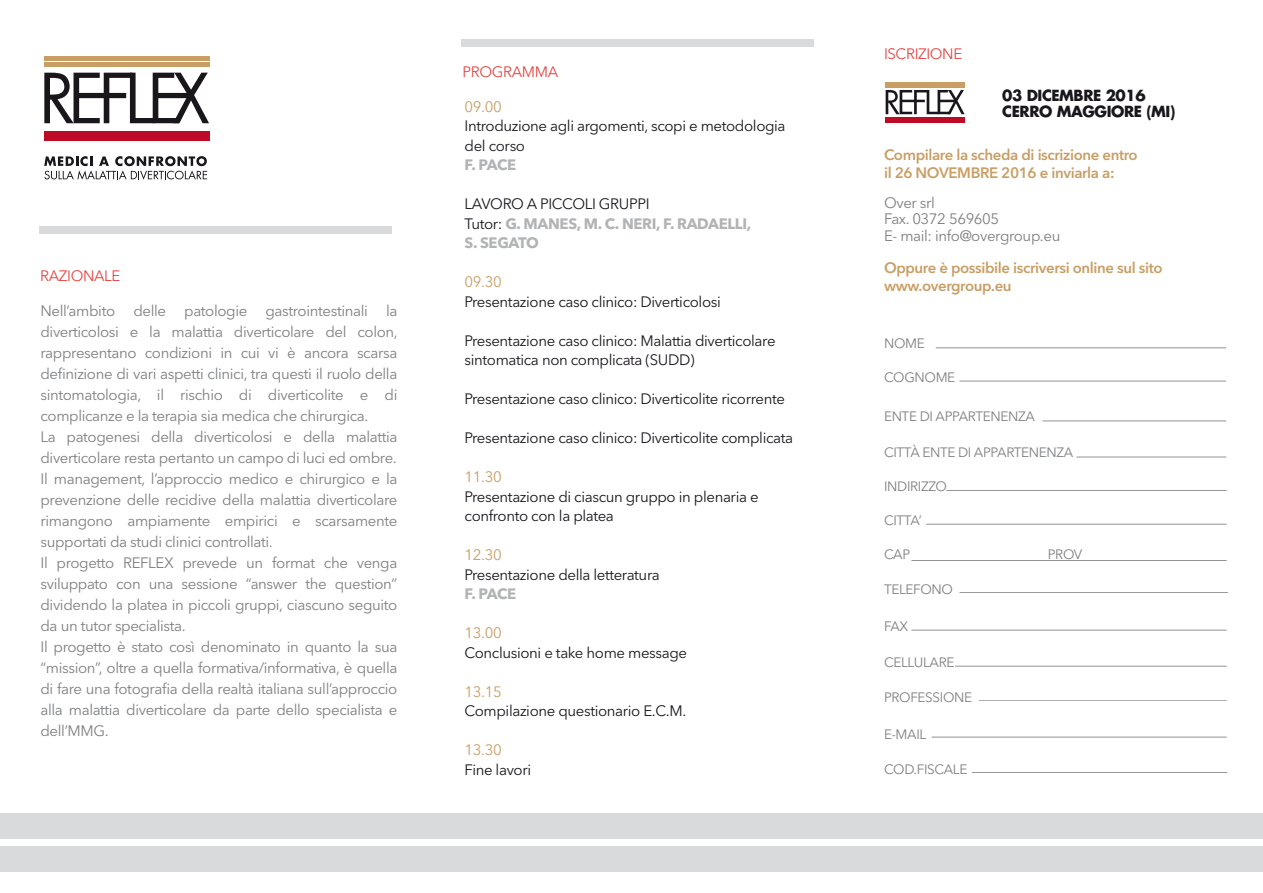
<style>
.page{position:relative;width:1263px;height:893px;background:#fff}
.page>*{position:absolute;margin:0;border:0;box-sizing:border-box;transform-origin:0 0}
.t1{font:15px/21px "Avenir Next LT Pro";letter-spacing:-.025em;color:#7e7f81}
.t2{font:15px/19.5px "Avenir Next LT Pro";letter-spacing:-.025em;color:#1a171c}
.t3{font:600 15px/18px "Avenir Next LT Pro";letter-spacing:-.025em;color:#c99e64}
.t4{font:700 15px/19.5px "Avenir Next LT Pro";letter-spacing:-.025em;color:#b1b3b4}
.t5{font:15px "Avenir Next LT Pro";letter-spacing:-.025em;color:#c99e64}
.t6{font:700 15px/15.6px "Futura LT";letter-spacing:-.03em;color:#1a171c}
.t7{font:15px "Avenir Next LT Pro";letter-spacing:-.025em;color:#e64442}
.t8{font:13.5px "Avenir Next LT Pro";letter-spacing:-.025em;color:#7e7f81}
.s1{font-weight:400;color:#1a171c}
</style>
<div class="page">
<svg style="left:44px;top:73px;width:165px;height:50px"></svg>
<svg style="left:44px;top:156px;width:163px;height:24px"></svg>
<div style="left:44px;top:62px;width:166px;height:5px;background:#c99e64"></div>
<hr style="left:44px;top:131px;width:166px;height:4px;background:#bd0a26">
<div style="left:44px;top:136px;width:166px;height:5px;background:#bd0a26"></div>
<div style="left:44px;top:56px;width:166px;height:5px;background:#c99e64"></div>
<svg style="left:886px;top:90px;width:78px;height:24px"></svg>
<hr style="left:886px;top:85px;width:79px;height:2px;background:#c99e64">
<hr style="left:885px;top:118px;width:80px;height:2px;background:#bd0a26">
<hr style="left:885px;top:121px;width:80px;height:2px;background:#bd0a26">
<hr style="left:885px;top:82px;width:80px;height:2px;background:#c99e64">
<div style="left:39px;top:226px;width:353px;height:8px;background:#d9dadb"></div>
<div style="left:462px;top:39px;width:352px;height:8px;background:#d9dadb"></div>
<div style="left:0;top:847px;width:1263px;height:25px;background:#d9dadb"></div>
<div style="left:0;top:814px;width:1263px;height:25px;background:#d9dadb"></div>
<hr style="left:936px;top:348px;width:290px;height:1px;background:#1a171c">
<hr style="left:959px;top:381px;width:267px;height:1px;background:#1a171c">
<hr style="left:1042px;top:421px;width:184px;height:1px;background:#1a171c">
<hr style="left:1076px;top:457px;width:150px;height:1px;background:#1a171c">
<hr style="left:946px;top:490px;width:281px;height:1px;background:#1a171c">
<hr style="left:926px;top:524px;width:301px;height:1px;background:#1a171c">
<hr style="left:911px;top:560px;width:316px;height:1px;background:#1a171c">
<hr style="left:959px;top:592px;width:269px;height:1px;background:#1a171c">
<hr style="left:911px;top:630px;width:316px;height:1px;background:#1a171c">
<hr style="left:955px;top:666px;width:272px;height:1px;background:#1a171c">
<hr style="left:979px;top:700px;width:248px;height:1px;background:#1a171c">
<hr style="left:932px;top:737px;width:295px;height:1px;background:#1a171c">
<hr style="left:972px;top:772px;width:255px;height:1px;background:#1a171c">
<p class="t7" style="left:40px;top:267px;width:82px">RAZIONALE</p>
<p class="t1" style="left:40px;top:300px;width:359px">Nell’ambito delle patologie gastrointestinali la diverticolosi e la malattia diverticolare del colon, rappresentano condizioni in cui vi è ancora scarsa definizione di vari aspetti clinici, tra questi il ruolo della sintomatologia, il rischio di diverticolite e di complicanze e la terapia sia medica che chirurgica.<br>La patogenesi della diverticolosi e della malattia diverticolare resta pertanto un campo di luci ed ombre.<br>Il management, l’approccio medico e chirurgico e la prevenzione delle recidive della malattia diverticolare rimangono ampiamente empirici e scarsamente supportati da studi clinici controllati.<br>Il progetto REFLEX prevede un format che venga sviluppato con una sessione “answer the question” dividendo la platea in piccoli gruppi, ciascuno seguito da un tutor specialista.<br>Il progetto è stato così denominato in quanto la sua “mission”, oltre a quella formativa/informativa, è quella di fare una fotografia della realtà italiana sull’approccio alla malattia diverticolare da parte dello specialista e dell’MMG.</p>
<p class="t7" style="left:462px;top:63px;width:97px">PROGRAMMA</p>
<p class="t5" style="left:465px;top:97px;width:39px">09.00</p>
<p class="t2" style="left:465px;top:116px;width:323px">Introduzione agli argomenti, scopi e metodologia del corso</p>
<p class="t4" style="left:465px;top:155px;width:53px">F. PACE</p>
<p class="t4" style="left:465px;top:194px;width:288px"><span class="s1">LAVORO A PICCOLI GRUPPI<br>Tutor:</span> G. MANES, M. C. NERI, F. RADAELLI,<br>S. SEGATO</p>
<p class="t5" style="left:465px;top:273px;width:39px">09.30</p>
<p class="t2" style="left:465px;top:291px;width:258px">Presentazione caso clinico: Diverticolosi</p>
<p class="t2" style="left:465px;top:330px;width:312px">Presentazione caso clinico: Malattia diverticolare sintomatica non complicata (SUDD)</p>
<p class="t2" style="left:465px;top:389px;width:322px">Presentazione caso clinico: Diverticolite ricorrente</p>
<p class="t2" style="left:465px;top:428px;width:330px">Presentazione caso clinico: Diverticolite complicata</p>
<p class="t5" style="left:465px;top:468px;width:39px">11.30</p>
<p class="t2" style="left:465px;top:486px;width:296px">Presentazione di ciascun gruppo in plenaria e confronto con la platea</p>
<p class="t5" style="left:465px;top:546px;width:39px">12.30</p>
<p class="t2" style="left:465px;top:564px;width:197px">Presentazione della letteratura</p>
<p class="t4" style="left:465px;top:584px;width:53px">F. PACE</p>
<p class="t5" style="left:465px;top:624px;width:39px">13.00</p>
<p class="t2" style="left:465px;top:642px;width:224px">Conclusioni e take home message</p>
<p class="t5" style="left:465px;top:682px;width:39px">13.15</p>
<p class="t2" style="left:465px;top:701px;width:223px">Compilazione questionario E.C.M.</p>
<p class="t5" style="left:465px;top:741px;width:39px">13.30</p>
<p class="t2" style="left:465px;top:759px;width:68px">Fine lavori</p>
<p class="t7" style="left:884px;top:44px;width:80px">ISCRIZIONE</p>
<p class="t6" style="left:1002px;top:88px;width:175px">03 DICEMBRE 2016<br>CERRO MAGGIORE (MI)</p>
<p class="t3" style="left:884px;top:145px;width:255px">Compilare la scheda di iscrizione entro il 26 NOVEMBRE 2016 e inviarla a:</p>
<p class="t1" style="left:884px;top:192px;width:53px">Over srl</p>
<p class="t1" style="left:884px;top:211px;width:178px;line-height:16.5px">Fax. 0372 569605<br>E- mail: info@overgroup.eu</p>
<p class="t3" style="left:884px;top:259px;width:280px">Oppure è possibile iscriversi online sul sito www.overgroup.eu</p>
<p class="t8" style="left:884px;top:336px;width:42px">NOME</p>
<p class="t8" style="left:884px;top:369px;width:73px">COGNOME</p>
<p class="t8" style="left:884px;top:408px;width:152px">ENTE DI APPARTENENZA</p>
<p class="t8" style="left:884px;top:444px;width:191px">CITTÀ ENTE DI APPARTENENZA</p>
<p class="t8" style="left:884px;top:479px;width:65px">INDIRIZZO</p>
<p class="t8" style="left:884px;top:512px;width:39px">CITTA’</p>
<p class="t8" style="left:884px;top:547px;width:28px">CAP</p>
<p class="t8" style="left:1048px;top:547px;width:36px">PROV</p>
<p class="t8" style="left:884px;top:582px;width:71px">TELEFONO</p>
<p class="t8" style="left:884px;top:618px;width:26px">FAX</p>
<p class="t8" style="left:884px;top:654px;width:72px">CELLULARE</p>
<p class="t8" style="left:884px;top:689px;width:90px">PROFESSIONE</p>
<p class="t8" style="left:884px;top:726px;width:44px">E-MAIL</p>
<p class="t8" style="left:884px;top:761px;width:85px">COD.FISCALE</p>
</div>
